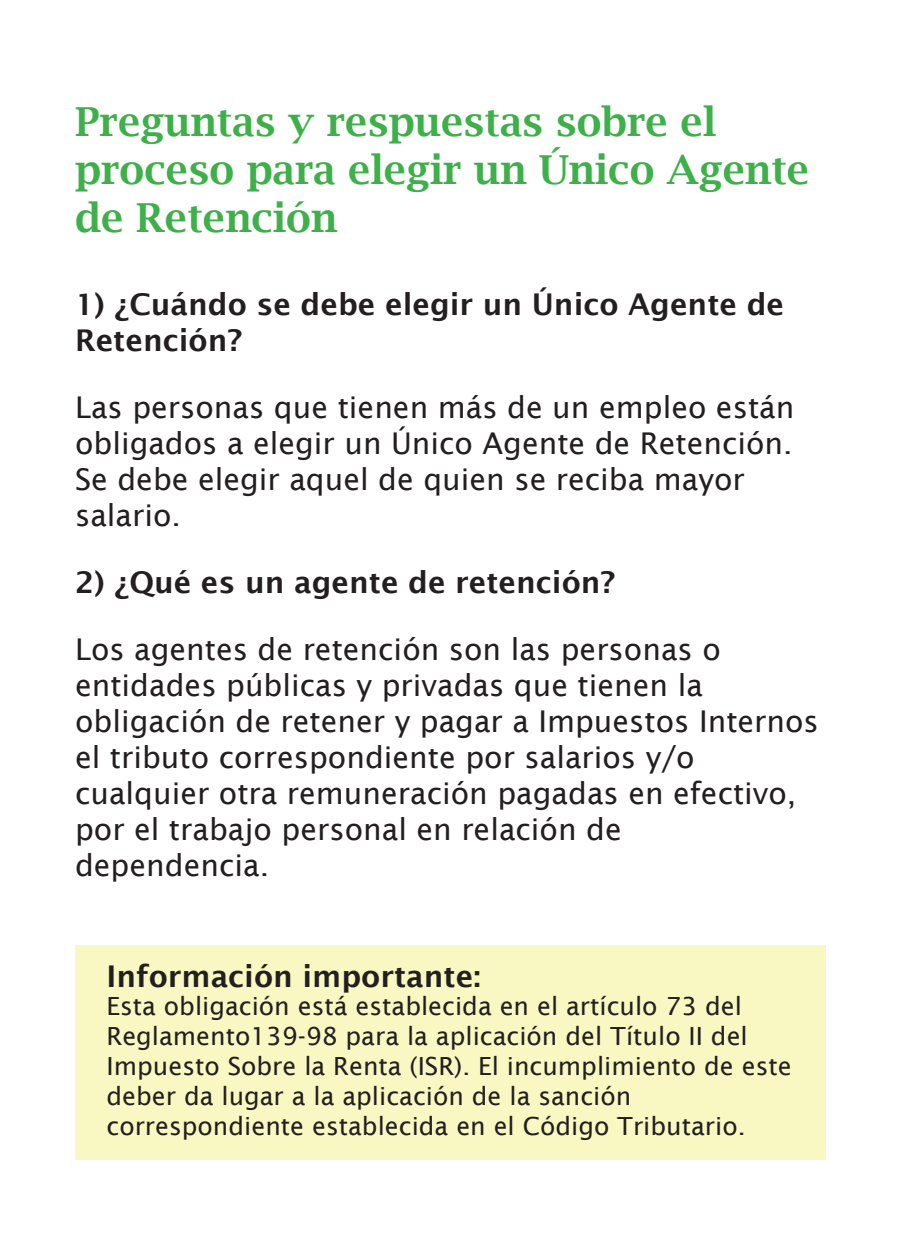
<style>
.page{position:relative;width:900px;height:1260px;background:#fff}
.page>*{position:absolute;margin:0;border:0;box-sizing:border-box;transform-origin:0 0}
.t1{font:600 40px/48px "Lucida Bright";color:#3eb049}
.t2{font:30px/36px "Lucida Sans";color:#231f20}
.t3{font:600 30px/36px "Lucida Sans";color:#231f20}
.t4{font:25px/30px "Lucida Sans";color:#231f20}
</style>
<div class="page">
<div style="left:75px;top:945px;width:750px;height:214px;background:#f9f8c2"></div>
<h1 class="t1" style="left:75px;top:97px;width:736px">Preguntas y respuestas sobre el proceso para elegir un Único Agente de Retención</h1>
<p class="t3" style="left:75px;top:286px;width:710px">1) ¿Cuándo se debe elegir un Único Agente de<br>Retención?</p>
<p class="t2" style="left:75px;top:389px;width:721px">Las personas que tienen más de un empleo están obligados a elegir un Único Agente de Retención.<br>Se debe elegir aquel de quien se reciba mayor salario.</p>
<p class="t3" style="left:75px;top:564px;width:542px">2) ¿Qué es un agente de retención?</p>
<p class="t2" style="left:75px;top:631px;width:745px">Los agentes de retención son las personas o entidades públicas y privadas que tienen la obligación de retener y pagar a Impuestos Internos el tributo correspondiente por salarios y/o cualquier otra remuneración pagadas en efectivo, por el trabajo personal en relación de dependencia.</p>
<p class="t3" style="left:107px;top:958px;width:376px">Información importante:</p>
<p class="t4" style="left:107px;top:991px;width:686px">Esta obligación está establecida en el artículo 73 del Reglamento139-98 para la aplicación del Título II del Impuesto Sobre la Renta (ISR). El incumplimiento de este deber da lugar a la aplicación de la sanción correspondiente establecida en el Código Tributario.</p>
</div>
